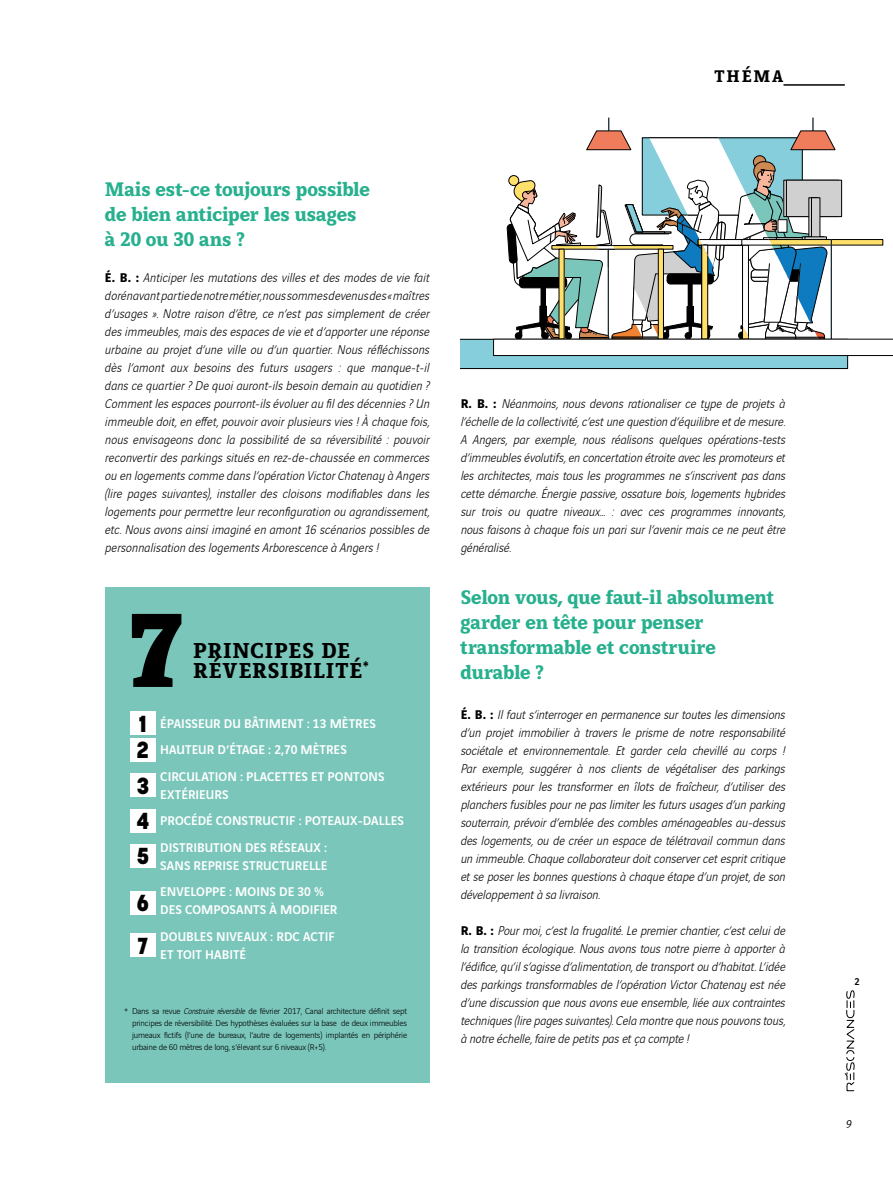
<style>
.page{position:relative;width:893px;height:1191px;background:#fff}
.page>*{position:absolute;margin:0;border:0;box-sizing:border-box;transform-origin:0 0}
.t1{font:900 112.5px "Vinci Serif";color:#000}
.t2{font:700 23.1px/19.8px "Vinci Serif";letter-spacing:.035em;color:#000}
.t3{font:800 22.95px "Korolev";color:#000}
.t4{font:700 21px/25.2px "Vinci Serif";letter-spacing:-.01em;color:#27b08e}
.t5{font:700 18px "Vinci Serif";letter-spacing:.1em;color:#000}
.t6{font:italic 300 13.5px/18px "Vinci Sans";letter-spacing:.005em;color:#000;text-align:justify}
.t7{font:500 13.5px/18px "Vinci Sans";letter-spacing:.005em;color:#fff}
.t8{font:italic 12px "Vinci Serif";color:#000}
.t9{font:500 10.5px "Vinci Sans";color:#000}
.t10{font:300 9px/12px "Vinci Sans";letter-spacing:-.02em;color:#000;text-align:justify}
.s1{font-weight:700;font-style:normal}
.s2{font-family:"Korolev";font-weight:800;font-size:22.95px;color:#000}
.s3{font-style:italic}
</style>
<div class="page">
<hr style="left:783px;top:84px;width:62px;height:2px;background:#000">
<svg style="left:844px;top:990px;width:11px;height:101px"></svg>
<svg style="left:461px;top:118px;width:432px;height:251px"></svg>
<div style="left:105px;top:587px;width:324px;height:495px;background:#7ac6ba"></div>
<div style="left:130px;top:711px;width:26px;height:23px;background:#fff"></div>
<div style="left:130px;top:738px;width:26px;height:23px;background:#fff"></div>
<div style="left:130px;top:773px;width:26px;height:24px;background:#fff"></div>
<div style="left:130px;top:809px;width:26px;height:23px;background:#fff"></div>
<div style="left:130px;top:844px;width:26px;height:23px;background:#fff"></div>
<div style="left:130px;top:891px;width:26px;height:23px;background:#fff"></div>
<div style="left:130px;top:933px;width:26px;height:23px;background:#fff"></div>
<h3 class="t5" style="left:715px;top:63px;width:70px">THÉMA</h3>
<h3 class="t4" style="left:105px;top:175px;width:267px">Mais est-ce toujours possible de bien anticiper les usages à 20 ou 30 ans ?</h3>
<p class="t6" style="left:105px;top:268px;width:326px"><span class="s1">É. B. :</span> Anticiper les mutations des villes et des modes de vie fait dorénavant partie de notre métier, nous sommes devenus des « maîtres d’usages ». Notre raison d’être, ce n’est pas simplement de créer des immeubles, mais des espaces de vie et d’apporter une réponse urbaine au projet d’une ville ou d’un quartier. Nous réfléchissons dès l’amont aux besoins des futurs usagers : que manque-t-il dans ce quartier ? De quoi auront-ils besoin demain au quotidien ?<br>Comment les espaces pourront-ils évoluer au fil des décennies ? Un immeuble doit, en effet, pouvoir avoir plusieurs vies ! À chaque fois, nous envisageons donc la possibilité de sa réversibilité : pouvoir reconvertir des parkings situés en rez-de-chaussée en commerces ou en logements comme dans l’opération Victor Chatenay à Angers (lire pages suivantes), installer des cloisons modifiables dans les logements pour permettre leur reconfiguration ou agrandissement, etc. Nous avons ainsi imaginé en amont 16 scénarios possibles de personnalisation des logements Arborescence à Angers !</p>
<h1 class="t1" style="left:128px;top:567px;width:58px">7</h1>
<h2 class="t2" style="left:193px;top:639px;width:177px">PRINCIPES DE<br>RÉVERSIBILITÉ<sup>*</sup></h2>
<p class="t7" style="left:137px;top:708px;width:241px;line-height:26.5px"><span class="s2">1</span> ÉPAISSEUR DU BÂTIMENT : 13 MÈTRES<br><span class="s2">2</span> HAUTEUR D’ÉTAGE : 2,70 MÈTRES</p>
<h3 class="t3" style="left:137px;top:771px;width:14px">3</h3>
<p class="t7" style="left:160px;top:766px;width:226px">CIRCULATION : PLACETTES ET PONTONS<br>EXTÉRIEURS</p>
<p class="t7" style="left:137px;top:810px;width:269px"><span class="s2">4</span> PROCÉDÉ CONSTRUCTIF : POTEAUX-DALLES</p>
<h3 class="t3" style="left:137px;top:841px;width:14px">5</h3>
<p class="t7" style="left:160px;top:837px;width:169px">DISTRIBUTION DES RÉSEAUX :<br>SANS REPRISE STRUCTURELLE</p>
<h3 class="t3" style="left:137px;top:889px;width:14px">6</h3>
<p class="t7" style="left:160px;top:881px;width:179px">ENVELOPPE : MOINS DE 30 %<br>DES COMPOSANTS À MODIFIER</p>
<h3 class="t3" style="left:138px;top:931px;width:12px">7</h3>
<p class="t7" style="left:160px;top:926px;width:176px">DOUBLES NIVEAUX : RDC ACTIF<br>ET TOIT HABITÉ</p>
<p class="t10" style="left:132px;top:1004px;width:277px;text-indent:-7px">* Dans sa revue <span class="s3">Construire réversible</span> de février 2017, Canal architecture définit sept principes de réversibilité. Des hypothèses évaluées sur la base de deux immeubles jumeaux fictifs (l’une de bureaux, l’autre de logements) implantés en périphérie urbaine de 60 mètres de long, s’élevant sur 6 niveaux (R+5).</p>
<p class="t6" style="left:461px;top:394px;width:326px"><span class="s1">R. B. :</span> Néanmoins, nous devons rationaliser ce type de projets à l’échelle de la collectivité, c’est une question d’équilibre et de mesure.<br>A Angers, par exemple, nous réalisons quelques opérations-tests d’immeubles évolutifs, en concertation étroite avec les promoteurs et les architectes, mais tous les programmes ne s’inscrivent pas dans cette démarche. Énergie passive, ossature bois, logements hybrides sur trois ou quatre niveaux… : avec ces programmes innovants, nous faisons à chaque fois un pari sur l’avenir mais ce ne peut être généralisé.</p>
<h3 class="t4" style="left:461px;top:583px;width:315px">Selon vous, que faut-il absolument garder en tête pour penser transformable et construire durable ?</h3>
<p class="t6" style="left:461px;top:704px;width:326px"><span class="s1">É. B. :</span> Il faut s’interroger en permanence sur toutes les dimensions d’un projet immobilier à travers le prisme de notre responsabilité sociétale et environnementale. Et garder cela chevillé au corps !<br>Par exemple, suggérer à nos clients de végétaliser des parkings extérieurs pour les transformer en îlots de fraîcheur, d’utiliser des planchers fusibles pour ne pas limiter les futurs usages d’un parking souterrain, prévoir d’emblée des combles aménageables au-dessus des logements, ou de créer un espace de télétravail commun dans un immeuble. Chaque collaborateur doit conserver cet esprit critique et se poser les bonnes questions à chaque étape d’un projet, de son développement à sa livraison.</p>
<p class="t6" style="left:461px;top:920px;width:326px"><span class="s1">R. B. :</span> Pour moi, c’est la frugalité. Le premier chantier, c’est celui de la transition écologique. Nous avons tous notre pierre à apporter à l’édifice, qu’il s’agisse d’alimentation, de transport ou d’habitat. L’idée des parkings transformables de l’opération Victor Chatenay est née d’une discussion que nous avons eue ensemble, liée aux contraintes techniques (lire pages suivantes). Cela montre que nous pouvons tous, à notre échelle, faire de petits pas et ça compte !</p>
<p class="t9" style="left:854px;top:973px;width:7px">2</p>
<p class="t8" style="left:846px;top:1116px;width:7px">9</p>
</div>
